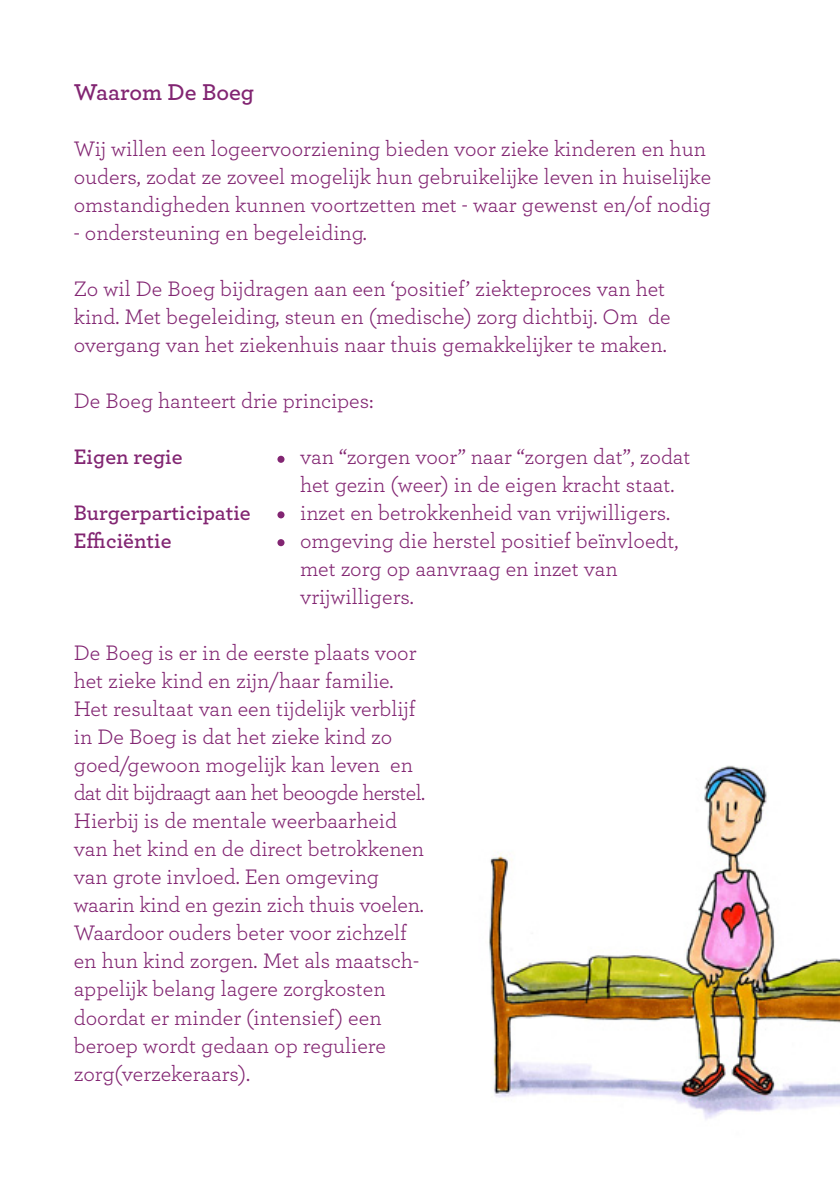
<style>
.page{position:relative;width:840px;height:1191px;background:#fff}
.page>*{position:absolute;margin:0;border:0;box-sizing:border-box;transform-origin:0 0}
.t1{font:600 24px "Archer Pro";color:#822572}
.t2{font:22px/28px "Archer Pro";color:#822572}
.t3{font:600 22px "Archer Pro";color:#822572}
</style>
<div class="page">
<img style="left:489px;top:765px;width:350px;height:354px">
<div style="left:277px;top:456px;width:7px;height:7px;background:#822572;border-radius:50%"></div>
<div style="left:277px;top:511px;width:7px;height:7px;background:#822572;border-radius:50%"></div>
<div style="left:277px;top:539px;width:7px;height:7px;background:#822572;border-radius:50%"></div>
<p class="t1" style="left:74px;top:74px;width:182px">Waarom De Boeg</p>
<p class="t2" style="left:74px;top:134px;width:638px">Wij willen een logeervoorziening bieden voor zieke kinderen en hun ouders, zodat ze zoveel mogelijk hun gebruikelijke leven in huiselijke omstandigheden kunnen voortzetten met - waar gewenst en/of nodig</p>
<p class="t2" style="left:74px;top:218px;width:294px">- ondersteuning en begeleiding.</p>
<p class="t2" style="left:74px;top:274px;width:598px">Zo wil De Boeg bijdragen aan een ‘positief’ ziekteproces van het kind. Met begeleiding, steun en (medische) zorg dichtbij. Om de overgang van het ziekenhuis naar thuis gemakkelijker te maken.</p>
<p class="t2" style="left:74px;top:386px;width:301px">De Boeg hanteert drie principes:</p>
<p class="t3" style="left:74px;top:440px;width:110px">Eigen regie</p>
<p class="t2" style="left:300px;top:442px;width:391px">van “zorgen voor” naar “zorgen dat”, zodat het gezin (weer) in de eigen kracht staat.</p>
<p class="t3" style="left:74px;top:496px;width:178px">Burgerparticipatie</p>
<p class="t2" style="left:300px;top:498px;width:371px">inzet en betrokkenheid van vrijwilligers.</p>
<p class="t3" style="left:74px;top:524px;width:99px">Efficiëntie</p>
<p class="t2" style="left:300px;top:526px;width:379px">omgeving die herstel positief beïnvloedt, met zorg op aanvraag en inzet van vrijwilligers.</p>
<p class="t2" style="left:74px;top:638px;width:352px">De Boeg is er in de eerste plaats voor het zieke kind en zijn/haar familie.<br>Het resultaat van een tijdelijk verblijf in De Boeg is dat het zieke kind zo goed/gewoon mogelijk kan leven en dat dit bijdraagt aan het beoogde herstel.<br>Hierbij is de mentale weerbaarheid van het kind en de direct betrokkenen van grote invloed. Een omgeving waarin kind en gezin zich thuis voelen.<br>Waardoor ouders beter voor zichzelf en hun kind zorgen. Met als maatsch&shy;appelijk belang lagere zorgkosten doordat er minder (intensief) een beroep wordt gedaan op reguliere zorg(verzekeraars).</p>
</div>
